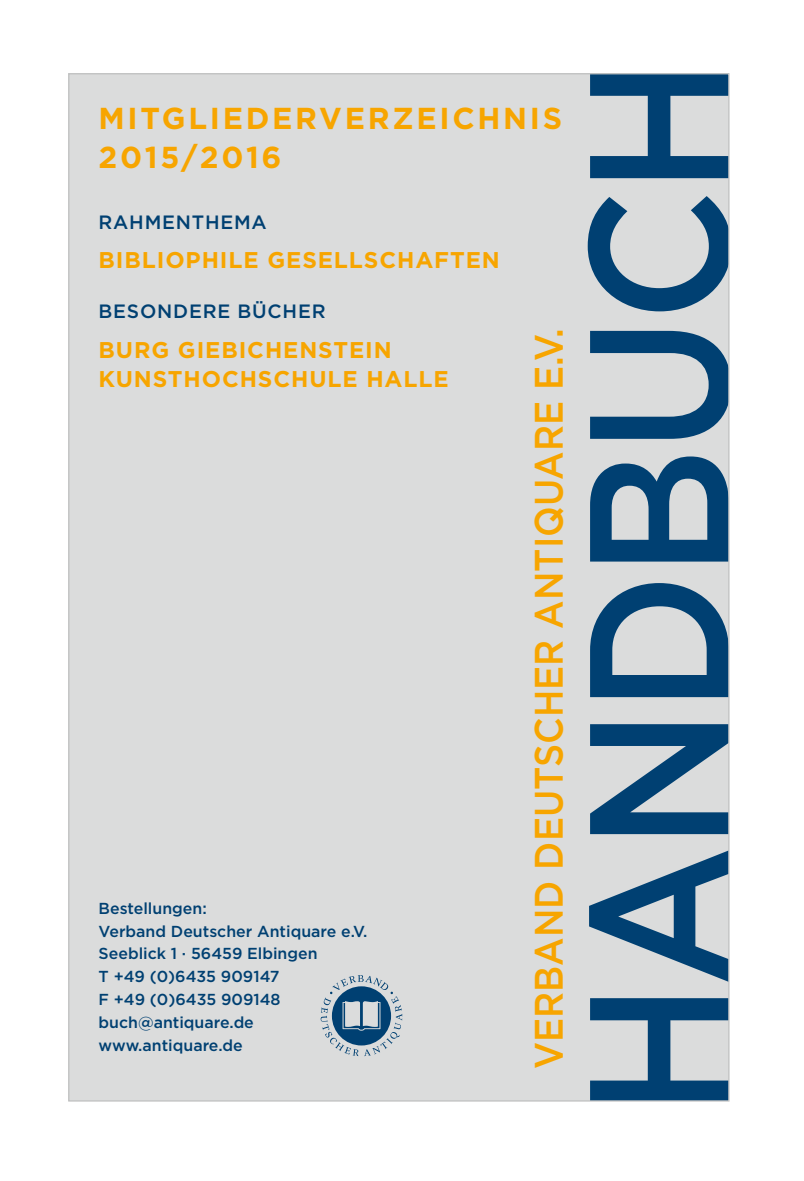
<style>
.page{position:relative;width:804px;height:1181px;background:#fff}
.page>*{position:absolute;margin:0;border:0;box-sizing:border-box;transform-origin:0 0}
.t1{font:500 198.28px "Gotham";color:#004072;scale:.91 1}
.t2{font:500 39.73px "Gotham";color:#f7a500;scale:.91 1}
.t3{font:700 30.28px/39.4px "Gotham";letter-spacing:.09em;color:#f7a500}
.t4{font:700 22.75px/29.6px "Gotham";letter-spacing:.04em;color:#f7a500}
.t5{font:500 19.25px "Gotham";letter-spacing:.04em;color:#004072}
.t6{font:500 15.92px/22.9px "Gotham";color:#004072}
</style>
<div class="page">
<div style="left:69px;top:74px;width:660px;height:1027px;background:#dbdcdc"></div>
<svg style="left:320px;top:975px;width:82px;height:81px"></svg>
<h3 class="t3" style="left:99px;top:97px;width:465px">MITGLIEDERVERZEICHNIS<br>2015/2016</h3>
<p class="t5" style="left:99px;top:211px;width:170px">RAHMENTHEMA</p>
<h3 class="t4" style="left:99px;top:245px;width:403px">BIBLIOPHILE GESELLSCHAFTEN</h3>
<p class="t5" style="left:99px;top:300px;width:228px">BESONDERE BÜCHER</p>
<h3 class="t4" style="left:99px;top:334px;width:351px">BURG GIEBICHENSTEIN<br>KUNSTHOCHSCHULE HALLE</h3>
<h2 class="t2" style="left:526px;top:1069px;width:815px;rotate:-90deg">VERBAND DEUTSCHER ANTIQUARE E.V.</h2>
<p class="t6" style="left:99px;top:896px;width:270px">Bestellungen:<br>Verband Deutscher Antiquare e.V.<br>Seeblick 1 · 56459 Elbingen<br>T +49 (0)6435 909147<br>F +49 (0)6435 909148 buch@antiquare.de www.antiquare.de</p>
<h1 class="t1" style="left:546px;top:1119px;width:1168px;rotate:-90deg">HANDBUCH</h1>
</div>
